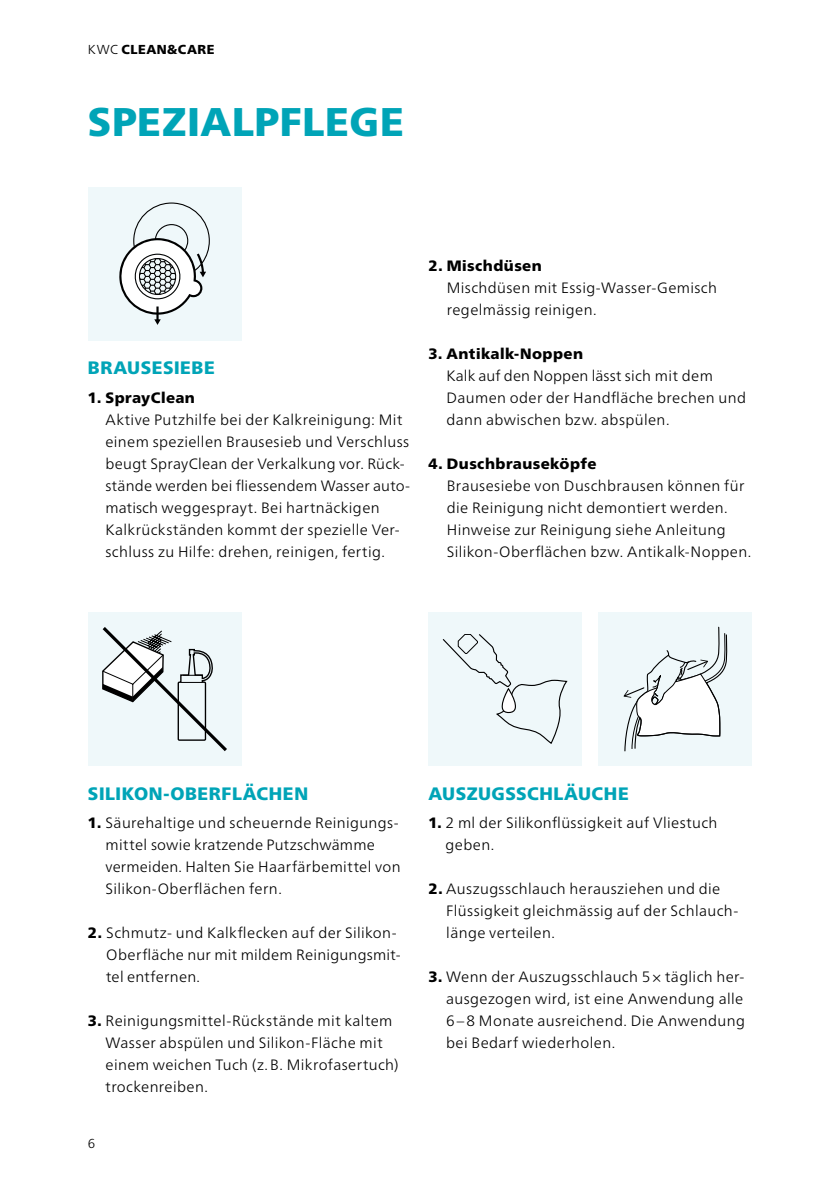
<style>
.page{position:relative;width:840px;height:1191px;background:#fff}
.page>*{position:absolute;margin:0;border:0;box-sizing:border-box;transform-origin:0 0}
._1_1_Headline_20_pt{font:900 40px "Frutiger Neue LTW1 G";letter-spacing:.015em;color:#00a4b7}
._1_7_Copy_9_pt_Black{font:900 18px "Frutiger Neue LTW1 G";letter-spacing:.03em;color:#00a4b7}
._1_9_Small_Copy_7_5{font:300 15px/22px "Frutiger Neue LTW1 G";letter-spacing:.025em;color:#000}
._1_10_Extra_Small_Co{font:900 13px "Frutiger Neue LTW1 G";letter-spacing:.04em;color:#000}
.t1{font:300 13px "Frutiger Neue LTW1 G";color:#000}
.s1{font-weight:300}
.s2{font-weight:900}
</style>
<div class="page">
<div style="left:428px;top:612px;width:153px;height:153px;background:#eff8fa"></div>
<svg style="left:442px;top:634px;width:125px;height:110px"></svg>
<div style="left:88px;top:187px;width:153px;height:153px;background:#eff8fa"></div>
<svg style="left:119px;top:202px;width:91px;height:123px"></svg>
<div style="left:598px;top:612px;width:153px;height:153px;background:#eff8fa"></div>
<svg style="left:623px;top:626px;width:103px;height:125px"></svg>
<div style="left:88px;top:612px;width:153px;height:153px;background:#eff8fa"></div>
<svg style="left:102px;top:627px;width:125px;height:124px"></svg>
<p class="_1_10_Extra_Small_Co" style="left:88px;top:40px;width:128px"><span class="s1">KWC</span> CLEAN&amp;CARE</p>
<p class="_1_1_Headline_20_pt" style="left:88px;top:92px;width:317px">SPEZIALPFLEGE</p>
<p class="_1_7_Copy_9_pt_Black" style="left:88px;top:354px;width:128px">BRAUSESIEBE</p>
<p class="_1_9_Small_Copy_7_5" style="left:105px;top:385px;width:306px;text-indent:-17px"><span class="s2">1. SprayClean<br></span>Aktive Putzhilfe bei der Kalkreinigung: Mit einem speziellen Brausesieb und Verschluss beugt SprayClean der Verkalkung vor. Rück&shy;stände werden bei fliessendem Wasser auto&shy;matisch weggesprayt. Bei hartnäckigen Kalkrückständen kommt der spezielle Ver&shy;schluss zu Hilfe: drehen, reinigen, fertig.</p>
<p class="_1_9_Small_Copy_7_5" style="left:446px;top:253px;width:272px;text-indent:-18px"><span class="s2">2. Mischdüsen<br></span>Mischdüsen mit Essig-Wasser-Gemisch regelmässig reinigen.</p>
<p class="_1_9_Small_Copy_7_5" style="left:446px;top:341px;width:301px;text-indent:-18px"><span class="s2">3. Antikalk-Noppen<br></span>Kalk auf den Noppen lässt sich mit dem<br>Daumen oder der Handfläche brechen und dann abwischen bzw. abspülen.</p>
<p class="_1_9_Small_Copy_7_5" style="left:446px;top:451px;width:306px;text-indent:-18px"><span class="s2">4. Duschbrauseköpfe<br></span>Brausesiebe von Duschbrausen können für die Reinigung nicht demontiert werden.<br>Hinweise zur Reinigung siehe Anleitung Silikon-Oberflächen bzw. Antikalk-Noppen.</p>
<p class="_1_7_Copy_9_pt_Black" style="left:88px;top:780px;width:221px">SILIKON-OBERFLÄCHEN</p>
<p class="_1_9_Small_Copy_7_5" style="left:105px;top:810px;width:297px;text-indent:-17px"><span class="s2">1.</span> Säurehaltige und scheuernde Reinigungs-- mittel sowie kratzende Putzschwämme vermeiden. Halten Sie Haarfärbemittel von Silikon-Oberflächen fern.</p>
<p class="_1_9_Small_Copy_7_5" style="left:106px;top:920px;width:296px;text-indent:-18px"><span class="s2">2.</span> Schmutz- und Kalkflecken auf der Silikon-<br>Oberfläche nur mit mildem Reinigungsmit&shy;tel entfernen.</p>
<p class="_1_9_Small_Copy_7_5" style="left:105px;top:1008px;width:294px;text-indent:-18px"><span class="s2">3.</span> Reinigungsmittel-Rückstände mit kaltem Wasser abspülen und Silikon-Fläche mit einem weichen Tuch (z. B. Mikrofasertuch) trockenreiben.</p>
<p class="t1" style="left:88px;top:1134px;width:9px">6</p>
<p class="_1_7_Copy_9_pt_Black" style="left:428px;top:780px;width:202px">AUSZUGSSCHLÄUCHE</p>
<p class="_1_9_Small_Copy_7_5" style="left:445px;top:810px;width:273px;text-indent:-17px"><span class="s2">1.</span> 2 ml der Silikonflüssigkeit auf Vliestuch geben.</p>
<p class="_1_9_Small_Copy_7_5" style="left:446px;top:876px;width:293px;text-indent:-18px"><span class="s2">2.</span> Auszugsschlauch herausziehen und die<br>Flüssigkeit gleichmässig auf der Schlauch&shy;länge verteilen.</p>
<p class="_1_9_Small_Copy_7_5" style="left:446px;top:964px;width:300px;text-align:justify;text-indent:-18px"><span class="s2">3.</span> Wenn der Auszugsschlauch 5 × täglich her&shy;ausgezogen wird, ist eine Anwendung alle 6 – 8 Monate ausreichend. Die Anwendung bei Bedarf wiederholen.</p>
</div>
